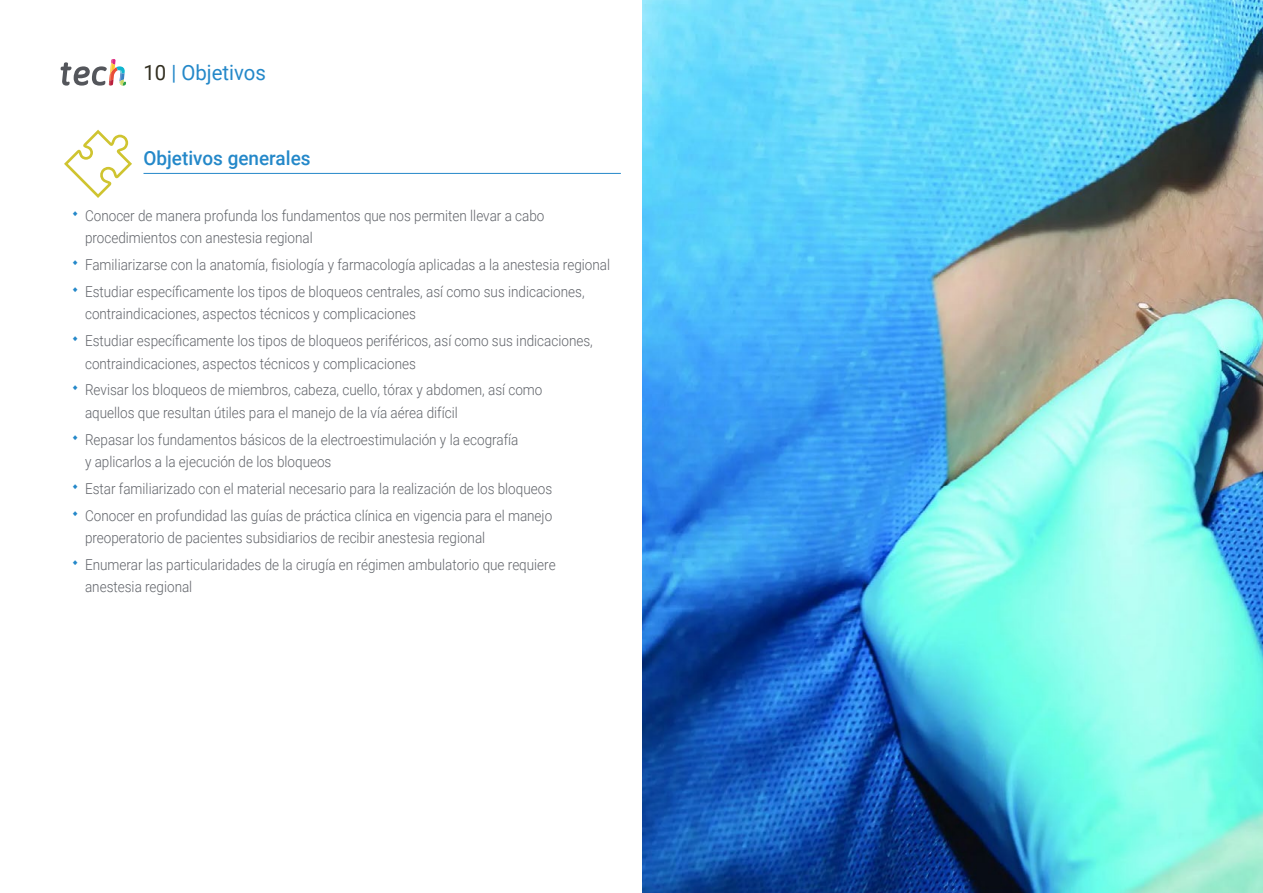
<style>
.page{position:relative;width:1263px;height:893px;background:#fff}
.page>*{position:absolute;margin:0;border:0;box-sizing:border-box;transform-origin:0 0}
.t1{font:21px "Roboto";color:#2488c9}
.t2{font:500 19.5px "Roboto";color:#2488c9}
.t3{font:300 15px/26.7px "Roboto";color:#61646a;scale:.9 1}
.s1{color:#312e20}
</style>
<div class="page">
<hr style="left:144px;top:173px;width:477px;height:1px;background:#2488c9">
<svg style="left:64px;top:130px;width:68px;height:68px"></svg>
<img style="left:642px;top:0;width:621px;height:893px">
<svg style="left:61px;top:59px;width:65px;height:27px"></svg>
<h1 class="t1" style="left:144px;top:57px;width:124px"><span class="s1">10</span> | Objetivos</h1>
<h2 class="t2" style="left:144px;top:144px;width:169px">Objetivos generales</h2>
<p class="t3" style="left:85px;top:204px;width:512px;line-height:22.5px">Conocer de manera profunda los fundamentos que nos permiten llevar a cabo procedimientos con anestesia regional</p>
<p class="t3" style="left:85px;top:251px;width:585px">Familiarizarse con la anatomía, fisiología y farmacología aplicadas a la anestesia regional<br>Estudiar específicamente los tipos de bloqueos centrales, así como sus indicaciones,</p>
<p class="t3" style="left:85px;top:300px;width:566px">contraindicaciones, aspectos técnicos y complicaciones<br>Estudiar específicamente los tipos de bloqueos periféricos, así como sus indicaciones,</p>
<p class="t3" style="left:85px;top:349px;width:510px">contraindicaciones, aspectos técnicos y complicaciones<br>Revisar los bloqueos de miembros, cabeza, cuello, tórax y abdomen, así como</p>
<p class="t3" style="left:85px;top:399px;width:483px">aquellos que resultan útiles para el manejo de la vía aérea difícil<br>Repasar los fundamentos básicos de la electroestimulación y la ecografía</p>
<p class="t3" style="left:85px;top:448px;width:521px">y aplicarlos a la ejecución de los bloqueos<br>Estar familiarizado con el material necesario para la realización de los bloqueos<br>Conocer en profundidad las guías de práctica clínica en vigencia para el manejo</p>
<p class="t3" style="left:85px;top:524px;width:524px">preoperatorio de pacientes subsidiarios de recibir anestesia regional<br>Enumerar las particularidades de la cirugía en régimen ambulatorio que requiere</p>
<p class="t3" style="left:85px;top:573px;width:121px">anestesia regional</p>
</div>
